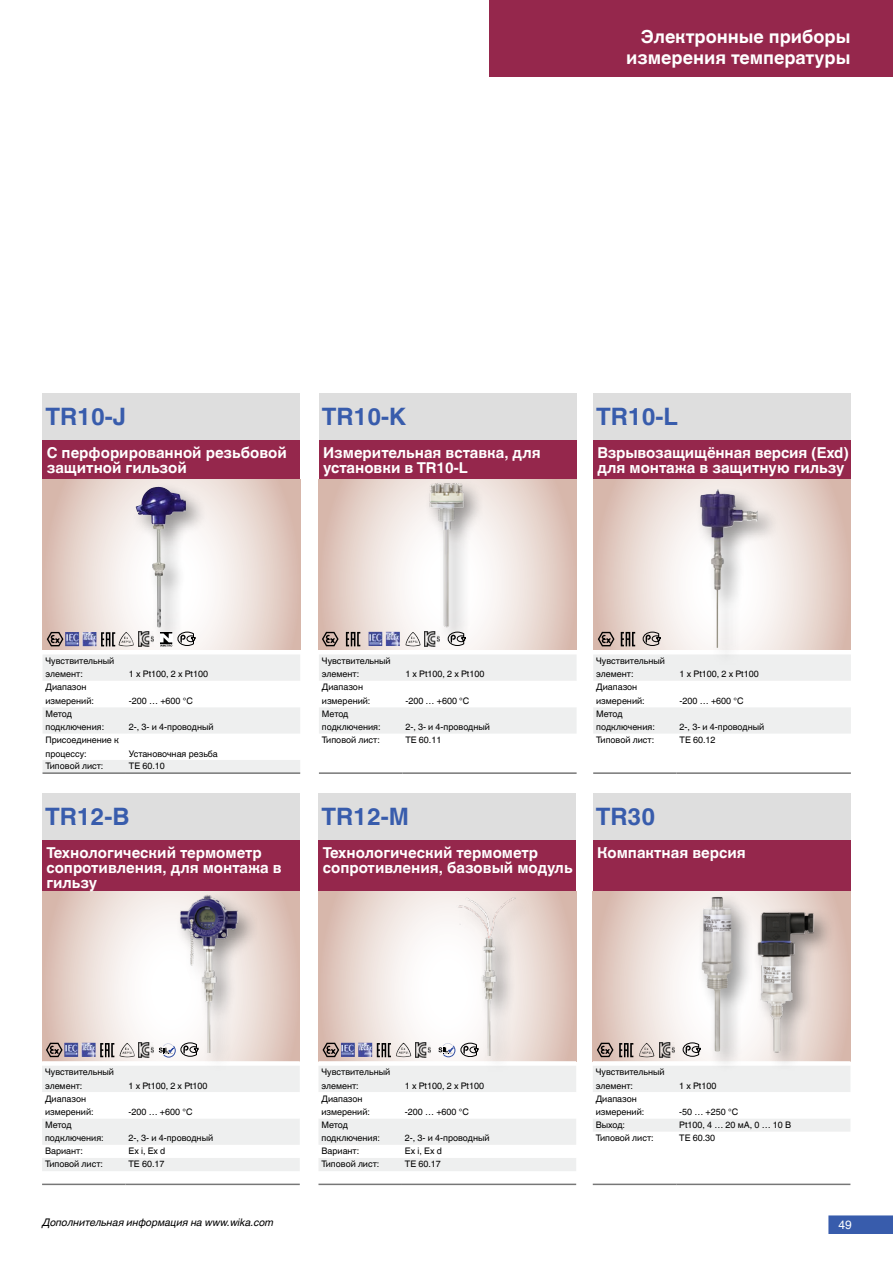
<style>
.page{position:relative;width:893px;height:1263px;background:#fff}
.page>*{position:absolute;margin:0;border:0;box-sizing:border-box;transform-origin:0 0}
.t1{font:700 24px "Helvetica World";color:#385cac}
.t2{font:700 18px/21px "Helvetica World";color:#fff;text-align:right}
.t3{font:700 15px/15px "Helvetica World";color:#fff}
.t4{font:12px "Helvetica World";color:#fff}
.t5{font:italic 10.5px "Helvetica World";color:#000}
.t6{font:9px/13.5px "Helvetica World";color:#000}
</style>
<div class="page">
<svg style="left:828px;top:1215px;width:65px;height:19px"></svg>
<div style="left:43px;top:393px;width:257px;height:47px;background:#dedede"></div>
<div style="left:43px;top:440px;width:257px;height:40px;background:#95274c"></div>
<svg style="left:43px;top:480px;width:257px;height:152px;background:#e8d8d1"></svg>
<hr style="left:43px;top:772px;width:83px;height:2px;background:#777">
<hr style="left:126px;top:772px;width:174px;height:2px;background:#777">
<div style="left:319px;top:393px;width:258px;height:47px;background:#dedede"></div>
<div style="left:319px;top:440px;width:258px;height:40px;background:#95274c"></div>
<svg style="left:319px;top:480px;width:258px;height:152px;background:#e9d9d2"></svg>
<hr style="left:319px;top:772px;width:83px;height:2px;background:#777">
<hr style="left:402px;top:772px;width:175px;height:2px;background:#777">
<div style="left:593px;top:393px;width:258px;height:47px;background:#dedede"></div>
<div style="left:593px;top:440px;width:258px;height:40px;background:#95274c"></div>
<svg style="left:593px;top:480px;width:258px;height:152px;background:#e8d7d0"></svg>
<hr style="left:593px;top:772px;width:84px;height:2px;background:#777">
<hr style="left:677px;top:772px;width:174px;height:2px;background:#777">
<div style="left:42px;top:793px;width:258px;height:47px;background:#dedede"></div>
<div style="left:42px;top:840px;width:258px;height:51px;background:#95274c"></div>
<svg style="left:42px;top:891px;width:258px;height:152px"></svg>
<hr style="left:42px;top:1183px;width:84px;height:2px;background:#777">
<hr style="left:126px;top:1183px;width:174px;height:2px;background:#777">
<div style="left:318px;top:793px;width:258px;height:47px;background:#dedede"></div>
<div style="left:318px;top:840px;width:258px;height:51px;background:#95274c"></div>
<svg style="left:318px;top:891px;width:258px;height:152px"></svg>
<hr style="left:318px;top:1183px;width:84px;height:2px;background:#777">
<hr style="left:402px;top:1183px;width:174px;height:2px;background:#777">
<div style="left:593px;top:793px;width:257px;height:47px;background:#dedede"></div>
<div style="left:593px;top:840px;width:257px;height:51px;background:#95274c"></div>
<svg style="left:593px;top:891px;width:257px;height:152px"></svg>
<hr style="left:593px;top:1183px;width:83px;height:2px;background:#777">
<hr style="left:676px;top:1183px;width:174px;height:2px;background:#777">
<div style="left:489px;top:0;width:404px;height:77px;background:#95274c"></div>
<div style="left:695px;top:485px;width:85px;height:184px;background:#000;opacity:.4"></div>
<img style="left:700px;top:489px;width:58px;height:143px">
<div style="left:131px;top:482px;width:78px;height:167px;background:#000;opacity:.4"></div>
<img style="left:136px;top:487px;width:25px;height:141px">
<div style="left:424px;top:478px;width:61px;height:171px;background:#000;opacity:.4"></div>
<img style="left:418px;top:480px;width:48px;height:152px">
<div style="left:174px;top:891px;width:85px;height:183px;background:#000;opacity:.4"></div>
<img style="left:178px;top:893px;width:60px;height:150px">
<div style="left:455px;top:894px;width:79px;height:182px;background:#000;opacity:.4"></div>
<img style="left:456px;top:895px;width:60px;height:148px">
<div style="left:696px;top:891px;width:59px;height:182px;background:#000;opacity:.4"></div>
<img style="left:702px;top:897px;width:30px;height:146px">
<div style="left:753px;top:906px;width:82px;height:167px;background:#000;opacity:.4"></div>
<img style="left:756px;top:909px;width:58px;height:134px">
<svg style="left:318px;top:1043px;width:258px;height:128px"></svg>
<img style="left:341px;top:1043px;width:31px;height:14px">
<svg style="left:43px;top:632px;width:257px;height:141px"></svg>
<svg style="left:319px;top:632px;width:258px;height:141px"></svg>
<svg style="left:593px;top:632px;width:258px;height:141px"></svg>
<svg style="left:593px;top:1043px;width:257px;height:141px"></svg>
<svg style="left:42px;top:1043px;width:258px;height:128px"></svg>
<h2 class="t2" style="left:626px;top:26px;width:226px">Электронные приборы измерения температуры</h2>
<h1 class="t1" style="left:45px;top:403px;width:82px">TR10-J</h1>
<h3 class="t3" style="left:47px;top:445px;width:241px">С перфорированной резьбовой защитной гильзой</h3>
<h1 class="t1" style="left:322px;top:403px;width:86px">TR10-K</h1>
<h3 class="t3" style="left:323px;top:445px;width:219px">Измерительная вставка, для установки в TR10-L</h3>
<h1 class="t1" style="left:596px;top:403px;width:83px">TR10-L</h1>
<h3 class="t3" style="left:597px;top:445px;width:253px">Взрывозащищённая версия (Exd) для монтажа в защитную гильзу</h3>
<p class="t6" style="left:45px;top:654px;width:70px">Чувствительный элемент:</p>
<p class="t6" style="left:129px;top:667px;width:81px">1 x Pt100, 2 x Pt100</p>
<p class="t6" style="left:322px;top:654px;width:70px">Чувствительный элемент:</p>
<p class="t6" style="left:405px;top:667px;width:81px">1 x Pt100, 2 x Pt100</p>
<p class="t6" style="left:596px;top:654px;width:70px">Чувствительный элемент:</p>
<p class="t6" style="left:680px;top:667px;width:81px">1 x Pt100, 2 x Pt100</p>
<p class="t6" style="left:45px;top:680px;width:50px">Диапазон измерений:</p>
<p class="t6" style="left:129px;top:694px;width:65px">-200 … +600 °C</p>
<p class="t6" style="left:322px;top:680px;width:50px">Диапазон измерений:</p>
<p class="t6" style="left:405px;top:694px;width:65px">-200 … +600 °C</p>
<p class="t6" style="left:596px;top:680px;width:50px">Диапазон измерений:</p>
<p class="t6" style="left:680px;top:694px;width:65px">-200 … +600 °C</p>
<p class="t6" style="left:45px;top:707px;width:60px">Метод подключения:</p>
<p class="t6" style="left:129px;top:720px;width:86px">2-, 3- и 4-проводный</p>
<p class="t6" style="left:322px;top:707px;width:60px">Метод подключения:</p>
<p class="t6" style="left:405px;top:720px;width:86px">2-, 3- и 4-проводный</p>
<p class="t6" style="left:596px;top:707px;width:60px">Метод подключения:</p>
<p class="t6" style="left:680px;top:720px;width:86px">2-, 3- и 4-проводный</p>
<p class="t6" style="left:45px;top:733px;width:75px">Присоединение к процессу:</p>
<p class="t6" style="left:129px;top:747px;width:90px">Установочная резьба</p>
<p class="t6" style="left:322px;top:733px;width:59px">Типовой лист:</p>
<p class="t6" style="left:405px;top:733px;width:38px">TE 60.11</p>
<p class="t6" style="left:596px;top:733px;width:59px">Типовой лист:</p>
<p class="t6" style="left:680px;top:733px;width:38px">TE 60.12</p>
<p class="t6" style="left:45px;top:759px;width:59px">Типовой лист:</p>
<p class="t6" style="left:129px;top:759px;width:38px">TE 60.10</p>
<h1 class="t1" style="left:45px;top:803px;width:86px">TR12-B</h1>
<h3 class="t3" style="left:46px;top:845px;width:237px">Технологический термометр сопротивления, для монтажа в гильзу</h3>
<h1 class="t1" style="left:321px;top:803px;width:89px">TR12-M</h1>
<h3 class="t3" style="left:323px;top:845px;width:251px">Технологический термометр сопротивления, базовый модуль</h3>
<h1 class="t1" style="left:596px;top:803px;width:61px">TR30</h1>
<h3 class="t3" style="left:597px;top:845px;width:150px">Компактная версия</h3>
<p class="t6" style="left:45px;top:1065px;width:70px">Чувствительный элемент:</p>
<p class="t6" style="left:129px;top:1079px;width:81px">1 x Pt100, 2 x Pt100</p>
<p class="t6" style="left:321px;top:1065px;width:70px">Чувствительный элемент:</p>
<p class="t6" style="left:405px;top:1079px;width:81px">1 x Pt100, 2 x Pt100</p>
<p class="t6" style="left:596px;top:1065px;width:70px">Чувствительный элемент:</p>
<p class="t6" style="left:679px;top:1079px;width:39px">1 x Pt100</p>
<p class="t6" style="left:45px;top:1092px;width:50px">Диапазон измерений:</p>
<p class="t6" style="left:129px;top:1105px;width:65px">-200 … +600 °C</p>
<p class="t6" style="left:321px;top:1092px;width:50px">Диапазон измерений:</p>
<p class="t6" style="left:405px;top:1105px;width:65px">-200 … +600 °C</p>
<p class="t6" style="left:596px;top:1092px;width:50px">Диапазон измерений:</p>
<p class="t6" style="left:679px;top:1105px;width:60px">-50 … +250 °C</p>
<p class="t6" style="left:45px;top:1118px;width:60px">Метод подключения:</p>
<p class="t6" style="left:129px;top:1131px;width:86px">2-, 3- и 4-проводный</p>
<p class="t6" style="left:321px;top:1118px;width:60px">Метод подключения:</p>
<p class="t6" style="left:405px;top:1131px;width:86px">2-, 3- и 4-проводный</p>
<p class="t6" style="left:596px;top:1118px;width:31px">Выход:</p>
<p class="t6" style="left:679px;top:1118px;width:113px">Pt100, 4 … 20 мA, 0 … 10 В</p>
<p class="t6" style="left:596px;top:1131px;width:59px">Типовой лист:</p>
<p class="t6" style="left:679px;top:1131px;width:38px">TE 60.30</p>
<p class="t6" style="left:45px;top:1144px;width:39px">Вариант:</p>
<p class="t6" style="left:129px;top:1144px;width:38px">Ex i, Ex d</p>
<p class="t6" style="left:45px;top:1157px;width:59px">Типовой лист:</p>
<p class="t6" style="left:129px;top:1157px;width:38px">TE 60.17</p>
<p class="t6" style="left:321px;top:1144px;width:39px">Вариант:</p>
<p class="t6" style="left:405px;top:1144px;width:38px">Ex i, Ex d</p>
<p class="t6" style="left:321px;top:1157px;width:59px">Типовой лист:</p>
<p class="t6" style="left:405px;top:1157px;width:38px">TE 60.17</p>
<p class="t5" style="left:43px;top:1216px;width:233px">Дополнительная информация на www.wika.com</p>
<h3 class="t4" style="left:838px;top:1218px;width:15px">49</h3>
</div>
